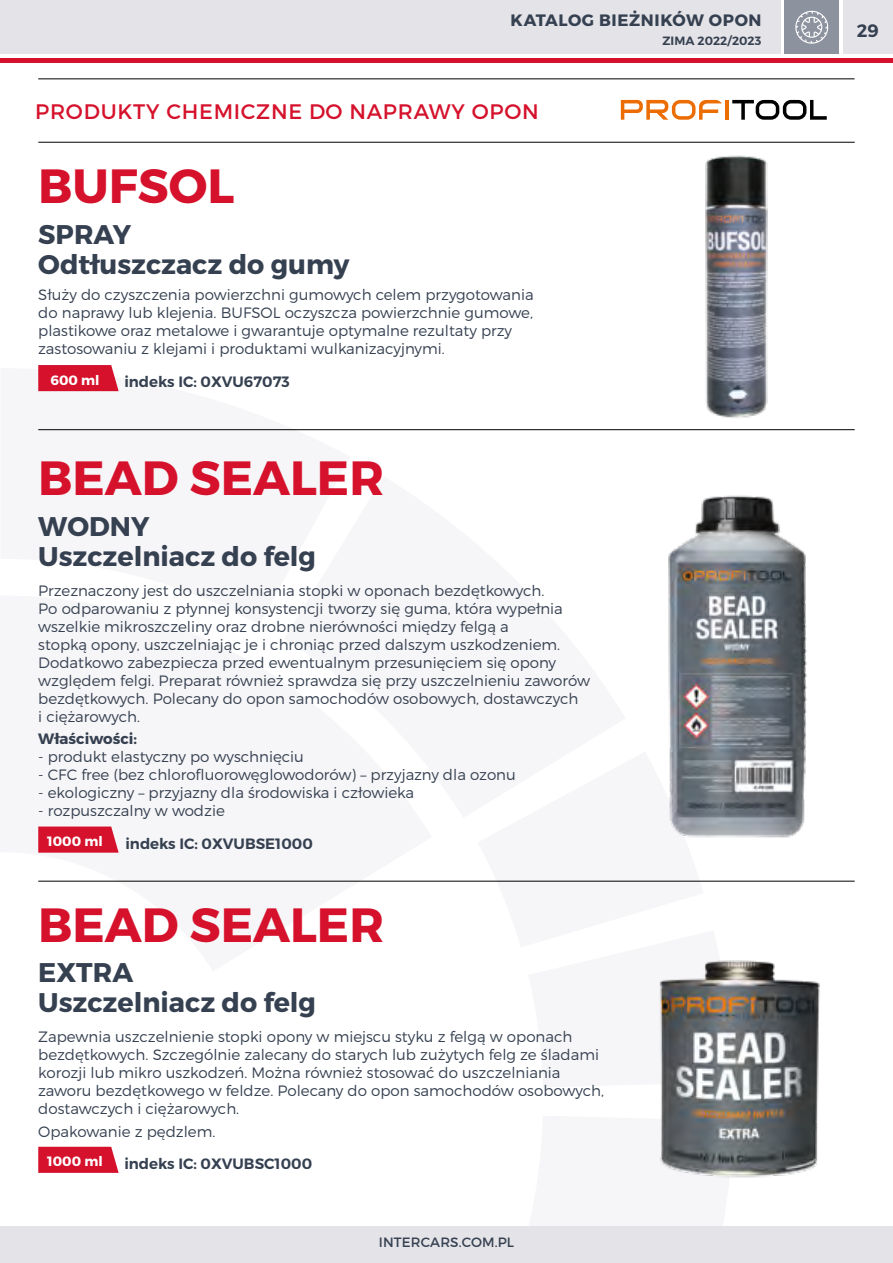
<style>
.page{position:relative;width:893px;height:1263px;background:#fff}
.page>*{position:absolute;margin:0;border:0;box-sizing:border-box;transform-origin:0 0}
.t1{font:700 48px "Montserrat";color:#d5112b}
.t2{font:700 27px/30px "Montserrat";color:#354050}
.t3{font:21px "Montserrat";letter-spacing:.035em;color:#d5112b}
.t4{font:600 18px "Montserrat";color:#354050}
.t5{font:700 16.5px "Montserrat";letter-spacing:.035em;color:#354050}
.t6{font:300 15px/18px "Montserrat";color:#354050}
.t7{font:600 15px "Montserrat";color:#354050}
.t8{font:700 15px "Montserrat";color:#354050}
.t9{font:700 13.5px "Montserrat";color:#fff}
.t10{font:13.5px "Montserrat";letter-spacing:.01em;color:#354050}
.t11{font:600 12px "Montserrat";color:#354050}
</style>
<div class="page">
<svg style="left:38px;top:391px;width:313px;height:40px;fill:#f6f5f7"></svg>
<div style="left:0;top:0;width:780px;height:54px;background:#e4e3e8"></div>
<div style="left:0;top:1226px;width:893px;height:37px;background:#e4e3e8"></div>
<div style="left:843px;top:0;width:50px;height:54px;background:#e4e3e8"></div>
<div style="left:0;top:58px;width:893px;height:5px;background:#d5112b"></div>
<div style="left:784px;top:0;width:55px;height:54px;background:#8c929e"></div>
<svg style="left:795px;top:11px;width:33px;height:33px"></svg>
<img style="left:705px;top:155px;width:63px;height:264px">
<svg style="left:38px;top:365px;width:81px;height:26px;background:#d71e36"></svg>
<svg style="left:38px;top:1147px;width:81px;height:26px;background:#d71e37"></svg>
<svg style="left:38px;top:826px;width:81px;height:27px;background:#d7243c"></svg>
<img style="left:659px;top:960px;width:161px;height:218px">
<img style="left:668px;top:495px;width:139px;height:343px">
<hr style="left:38px;top:142px;width:817px;height:1px;background:#000">
<hr style="left:38px;top:79px;width:817px;height:1px;background:#000">
<hr style="left:725px;top:100px;width:4px;height:20px;background:#ed6d05">
<svg style="left:732px;top:100px;width:95px;height:20px"></svg>
<svg style="left:621px;top:100px;width:101px;height:20px"></svg>
<hr style="left:38px;top:429px;width:817px;height:1px;background:#000">
<hr style="left:38px;top:881px;width:817px;height:1px;background:#000">
<p class="t5" style="left:511px;top:10px;width:252px">KATALOG BIEŻNIKÓW OPON</p>
<p class="t11" style="left:662px;top:34px;width:101px">ZIMA 2022/2023</p>
<h3 class="t3" style="left:35px;top:98px;width:505px">PRODUKTY CHEMICZNE DO NAPRAWY OPON</h3>
<h1 class="t1" style="left:38px;top:157px;width:198px">BUFSOL</h1>
<h2 class="t2" style="left:38px;top:220px;width:313px">SPRAY<br>Odtłuszczacz do gumy</h2>
<p class="t6" style="left:38px;top:286px;width:497px">Służy do czyszczenia powierzchni gumowych celem przygotowania do naprawy lub klejenia. BUFSOL oczyszcza powierzchnie gumowe, plastikowe oraz metalowe i gwarantuje optymalne rezultaty przy zastosowaniu z klejami i produktami wulkanizacyjnymi.</p>
<p class="t9" style="left:51px;top:371px;width:50px">600 ml</p>
<p class="t7" style="left:124px;top:373px;width:167px">indeks IC: 0XVU67073</p>
<h1 class="t1" style="left:38px;top:448px;width:347px">BEAD SEALER</h1>
<h2 class="t2" style="left:38px;top:511px;width:279px">WODNY<br>Uszczelniacz do felg</h2>
<p class="t6" style="left:38px;top:581px;width:553px">Przeznaczony jest do uszczelniania stopki w oponach bezdętkowych.<br>Po odparowaniu z płynnej konsystencji tworzy się guma, która wypełnia wszelkie mikroszczeliny oraz drobne nierówności między felgą a<br>stopką opony, uszczelniając je i chroniąc przed dalszym uszkodzeniem.<br>Dodatkowo zabezpiecza przed ewentualnym przesunięciem się opony względem felgi. Preparat również sprawdza się przy uszczelnieniu zaworów bezdętkowych. Polecany do opon samochodów osobowych, dostawczych<br>i ciężarowych.</p>
<p class="t8" style="left:38px;top:729px;width:100px">Właściwości:</p>
<p class="t6" style="left:38px;top:747px;width:267px">- produkt elastyczny po wyschnięciu</p>
<p class="t6" style="left:38px;top:765px;width:479px">- CFC free (bez chlorofluorowęglowodorów) – przyjazny dla ozonu</p>
<p class="t6" style="left:38px;top:783px;width:377px">- ekologiczny – przyjazny dla środowiska i człowieka</p>
<p class="t6" style="left:38px;top:801px;width:188px">- rozpuszczalny w wodzie</p>
<p class="t9" style="left:47px;top:833px;width:57px">1000 ml</p>
<p class="t7" style="left:125px;top:834px;width:189px">indeks IC: 0XVUBSE1000</p>
<h1 class="t1" style="left:38px;top:895px;width:347px">BEAD SEALER</h1>
<h2 class="t2" style="left:38px;top:958px;width:279px">EXTRA<br>Uszczelniacz do felg</h2>
<p class="t6" style="left:38px;top:1027px;width:567px">Zapewnia uszczelnienie stopki opony w miejscu styku z felgą w oponach bezdętkowych. Szczególnie zalecany do starych lub zużytych felg ze śladami korozji lub mikro uszkodzeń. Można również stosować do uszczelniania zaworu bezdętkowego w feldze. Polecany do opon samochodów osobowych, dostawczych i ciężarowych.</p>
<p class="t6" style="left:38px;top:1122px;width:179px">Opakowanie z pędzlem.</p>
<p class="t9" style="left:47px;top:1153px;width:57px">1000 ml</p>
<p class="t7" style="left:124px;top:1154px;width:189px">indeks IC: 0XVUBSC1000</p>
<p class="t10" style="left:379px;top:1234px;width:137px">INTERCARS.COM.PL</p>
<p class="t4" style="left:857px;top:19px;width:24px">29</p>
</div>
